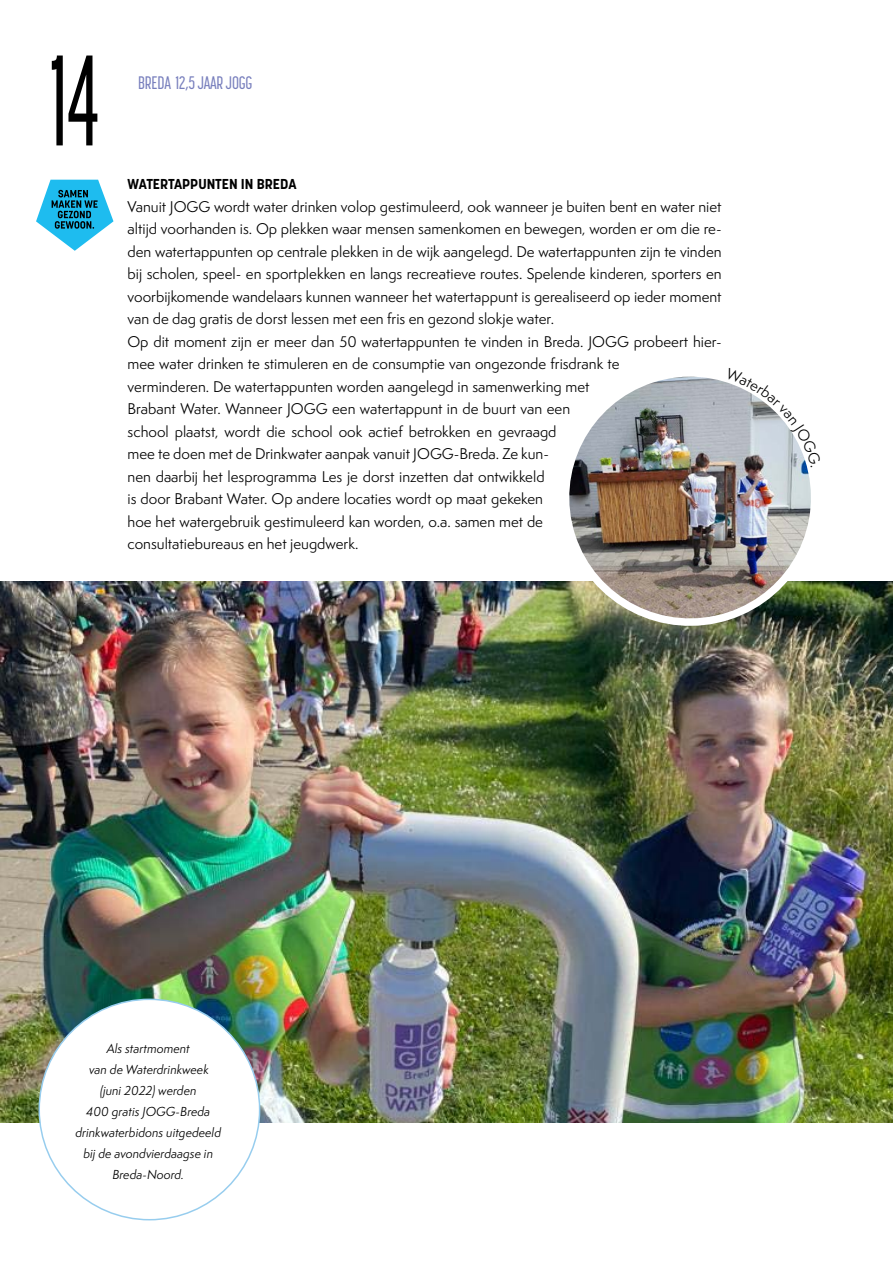
<style>
.page{position:relative;width:893px;height:1263px;background:#fff}
.page>*{position:absolute;margin:0;border:0;box-sizing:border-box;transform-origin:0 0}
.t1{font:500 127.5px "Korolev Compressed";color:#000;scale:.7 1}
.t2{font:500 18px "Korolev Compressed";letter-spacing:-.01em;color:#787fbd}
.t3{font:14.25px/22.5px "Semplicita Pro";color:#000}
.t4{font:700 14.25px "Korolev";color:#000}
.t5{font:italic 12px/21px "Semplicita Pro";color:#000;text-align:center}
</style>
<div class="page">
<img style="left:0;top:581px;width:893px;height:541px">
<div style="left:39px;top:999px;width:221px;height:221px;background:#fff;border-radius:50%"></div>
<svg style="left:36px;top:180px;width:77px;height:71px"></svg>
<img style="left:550px;top:376px;width:280px;height:261px">
<svg style="left:725px;top:376px;width:96px;height:92px"></svg>
<h1 class="t1" style="left:49px;top:31px;width:75px">14</h1>
<p class="t2" style="left:138px;top:73px;width:116px">BREDA 12,5 JAAR JOGG</p>
<p class="t4" style="left:128px;top:175px;width:170px">WATERTAPPUNTEN IN BREDA</p>
<p class="t3" style="left:128px;top:195px;width:596px">Vanuit JOGG wordt water drinken volop gestimuleerd, ook wanneer je buiten bent en water niet altijd voorhanden is. Op plekken waar mensen samenkomen en bewegen, worden er om die re&shy;den watertappunten op centrale plekken in de wijk aangelegd. De watertappunten zijn te vinden bij scholen, speel- en sportplekken en langs recreatieve routes. Spelende kinderen, sporters en voorbijkomende wandelaars kunnen wanneer het watertappunt is gerealiseerd op ieder moment van de dag gratis de dorst lessen met een fris en gezond slokje water.<br>Op dit moment zijn er meer dan 50 watertappunten te vinden in Breda. JOGG probeert hier&shy;mee water drinken te stimuleren en de consumptie van ongezonde frisdrank te<br>verminderen. De watertappunten worden aangelegd in samenwerking met<br>Brabant Water. Wanneer JOGG een watertappunt in de buurt van een<br>school plaatst, wordt die school ook actief betrokken en gevraagd<br>mee te doen met de Drinkwater aanpak vanuit JOGG-Breda. Ze kun-<br>nen daarbij het lesprogramma Les je dorst inzetten dat ontwikkeld<br>is door Brabant Water. Op andere locaties wordt op maat gekeken<br>hoe het watergebruik gestimuleerd kan worden, o.a. samen met de<br>consultatiebureaus en het jeugdwerk.</p>
<p class="t5" style="left:75px;top:1038px;width:147px">Als startmoment<br>van de Waterdrinkweek<br>(juni 2022) werden<br>400 gratis JOGG-Breda drinkwaterbidons uitgedeeld bij de avondvierdaagse in<br>Breda-Noord.</p>
</div>
